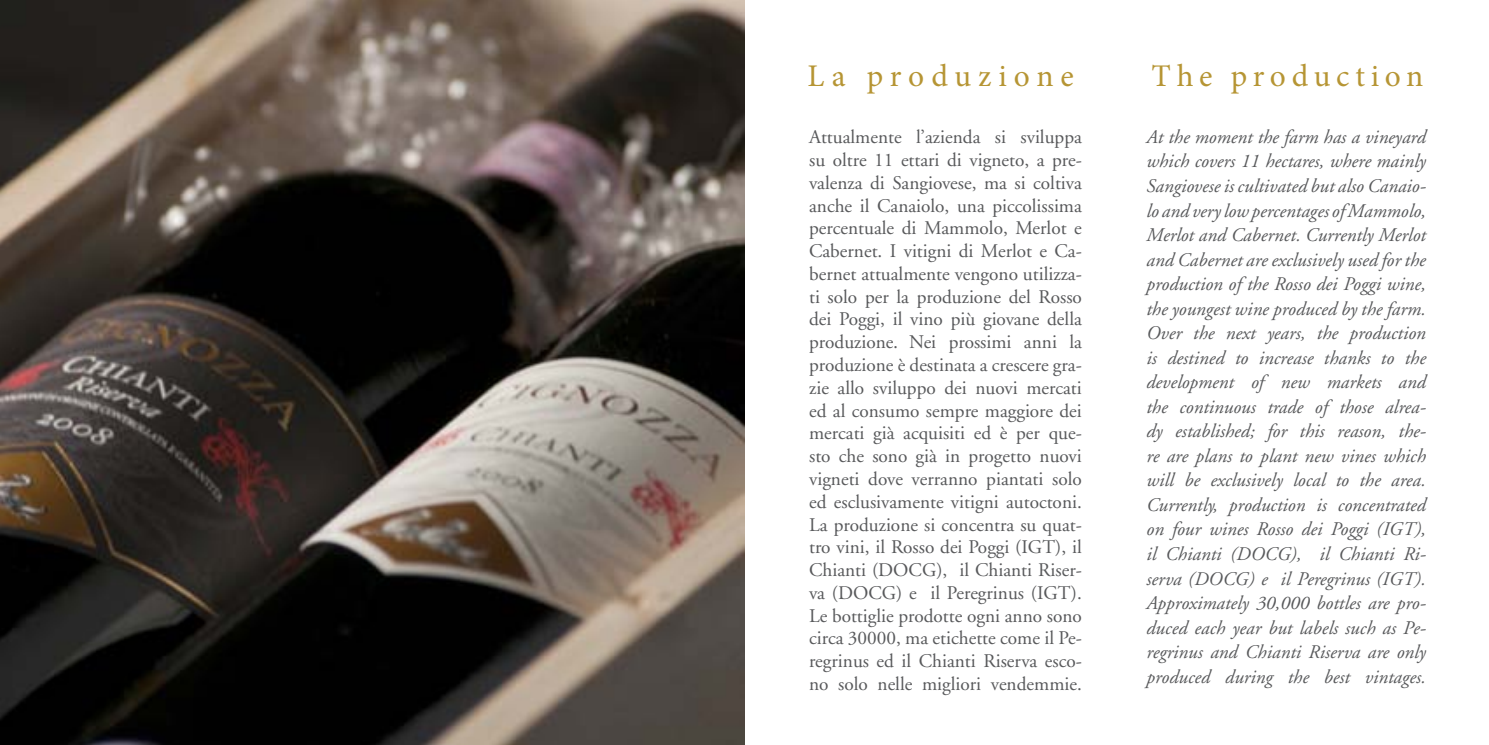
<style>
.page{position:relative;width:1489px;height:745px;background:#fff}
.page>*{position:absolute;margin:0;border:0;box-sizing:border-box;transform-origin:0 0}
.t1{font:31.5px "Minion Pro";letter-spacing:.19em;color:#b69534}
.t2{font:31.5px "Minion Pro";letter-spacing:.22em;color:#b69534}
.t3{font:19.25px/22.8px "Adobe Garamond";color:#58595b;text-align:justify}
.t4{font:italic 19.25px/24.5px "Adobe Garamond";color:#58595b;text-align:justify}
.s1{font-family:"Minion Pro"}
</style>
<div class="page">
<img style="left:0;top:0;width:744px;height:744px">
<h1 class="t2" style="left:807px;top:55px;width:268px">La produzione</h1>
<h1 class="t1" style="left:1151px;top:55px;width:273px">The production</h1>
<p class="t4" style="left:1146px;top:125px;width:281px">At the moment the farm has a vineyard which covers 11 hectares, where mainly Sangiovese is cultivated but also Canaio&shy;lo and very low percentages of Mammolo, Merlot and Cabernet. Currently Merlot and Cabernet are exclusively used for the production of the Rosso dei Poggi wine, the youngest wine produced by the farm.<br>Over the next years, the production is destined to increase thanks to the development of new markets and the continuous trade of those alrea&shy;dy established; for this reason, the&shy;re are plans to plant new vines which will be exclusively local to the area.<br>Currently, production is concentrated on four wines Rosso dei Poggi (IGT), il Chianti (DOCG), il Chianti Ri&shy;serva (DOCG) e il Peregrinus (IGT).<br>Approximately 30,000 bottles are pro&shy;duced each year but labels such as Pe&shy;regrinus and Chianti Riserva are only produced during the best vintages.</p>
<p class="t3" style="left:809px;top:126px;width:274px">Attualmente l’azienda si sviluppa su oltre 11 ettari di vigneto, a pre&shy;valenza di Sangiovese, ma si coltiva anche il Canaiolo, una piccolissima percentuale di Mammolo, Merlot e Cabernet. I vitigni di Merlot e Ca&shy;bernet attualmente vengono utilizza&shy;ti solo per la produzione del Rosso dei Poggi, il vino più giovane della produzione<span class="s1">.</span> Nei prossimi anni la produzione è destinata a crescere gra&shy;zie allo sviluppo dei nuovi mercati ed al consumo sempre maggiore dei mercati già acquisiti ed è per que&shy;sto che sono già in progetto nuovi vigneti dove verranno piantati solo ed esclusivamente vitigni autoctoni.<br>La produzione si concentra su quat&shy;tro vini, il Rosso dei Poggi (IGT), il Chianti (DOCG), il Chianti Riser&shy;va (DOCG) e il Peregrinus (IGT).<br>Le bottiglie prodotte ogni anno sono circa 30000, ma etichette come il Pe&shy;regrinus ed il Chianti Riserva esco&shy;no solo nelle migliori vendemmie.</p>
</div>
